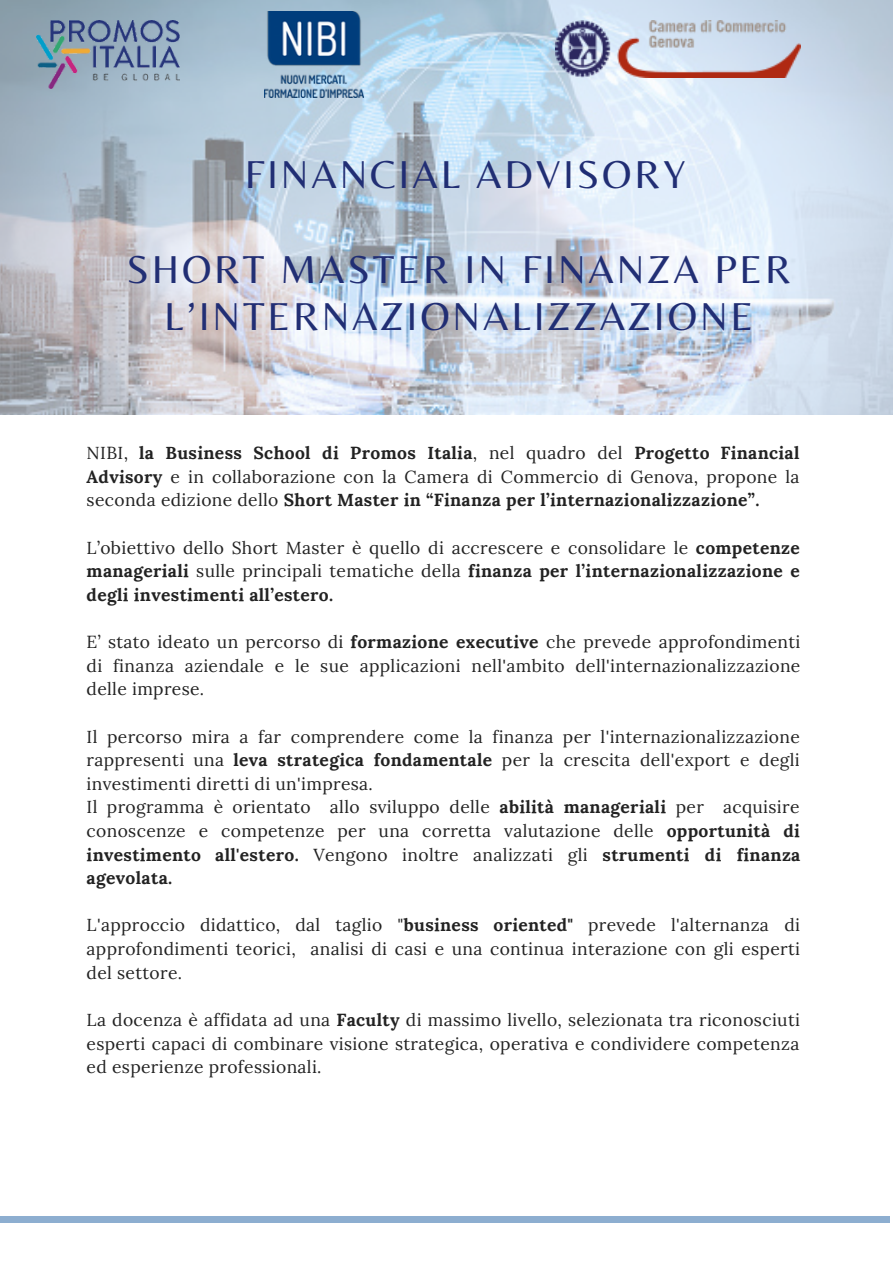
<style>
.page{position:relative;width:893px;height:1264px;background:#fff}
.page>*{position:absolute;margin:0;border:0;box-sizing:border-box;transform-origin:0 0}
.t1{font:40.5px/47.2px "Belleza";letter-spacing:.07em;color:#212e74;text-align:center}
.t2{font:17.4px/23.5px "Lora";letter-spacing:.02em;color:#222;text-align:justify}
.t3{font:700 17.4px/23.5px "Lora";letter-spacing:.02em;color:#222;text-align:justify}
.s1{font-weight:400}
.s2{font-weight:700}
</style>
<div class="page">
<img style="left:0;top:0;width:892px;height:415px">
<img style="left:37px;top:20px;width:143px;height:69px">
<div style="left:0;top:1215px;width:889px;height:7px;background:#8daed0"></div>
<img style="left:264px;top:12px;width:99px;height:85px">
<img style="left:555px;top:20px;width:245px;height:58px">
<p class="t1" style="left:245px;top:150px;width:442px">FINANCIAL ADVISORY</p>
<p class="t1" style="left:126px;top:244px;width:666px">SHORT MASTER IN FINANZA PER<br>L’INTERNAZIONALIZZAZIONE</p>
<p class="t3" style="left:87px;top:441px;width:714px"><span class="s1">NIBI,</span> la Business School di Promos Italia<span class="s1">, nel quadro del</span> Progetto Financial Advisory <span class="s1">e in collaborazione con la Camera di Commercio di Genova, propone la seconda edizione dello</span> Short Master in “Finanza per l’internazionalizzazione”.</p>
<p class="t2" style="left:87px;top:535px;width:714px">L’obiettivo dello Short Master è quello di accrescere e consolidare le <span class="s2">competenze manageriali</span> sulle principali tematiche della <span class="s2">finanza per l’internazionalizzazione e degli investimenti all’estero.</span></p>
<p class="t2" style="left:87px;top:630px;width:715px">E’ stato ideato un percorso di <span class="s2">formazione executive</span> che prevede approfondimenti di finanza aziendale e le sue applicazioni nell'ambito dell'internazionalizzazione delle imprese.</p>
<p class="t2" style="left:87px;top:724px;width:714px">Il percorso mira a far comprendere come la finanza per l'internazionalizzazione rappresenti una <span class="s2">leva strategica fondamentale</span> per la crescita dell'export e degli investimenti diretti di un'impresa.</p>
<p class="t2" style="left:87px;top:795px;width:715px">Il programma è orientato allo sviluppo delle <span class="s2">abilità manageriali</span> per acquisire conoscenze e competenze per una corretta valutazione delle <span class="s2">opportunità di investimento all'estero.</span> Vengono inoltre analizzati gli <span class="s2">strumenti di finanza agevolata.</span></p>
<p class="t2" style="left:87px;top:913px;width:714px">L'approccio didattico, dal taglio "<span class="s2">business oriented"</span> prevede l'alternanza di approfondimenti teorici, analisi di casi e una continua interazione con gli esperti del settore.</p>
<p class="t2" style="left:87px;top:1007px;width:714px">La docenza è affidata ad una <span class="s2">Faculty</span> di massimo livello, selezionata tra riconosciuti esperti capaci di combinare visione strategica, operativa e condividere competenza ed esperienze professionali.</p>
</div>
